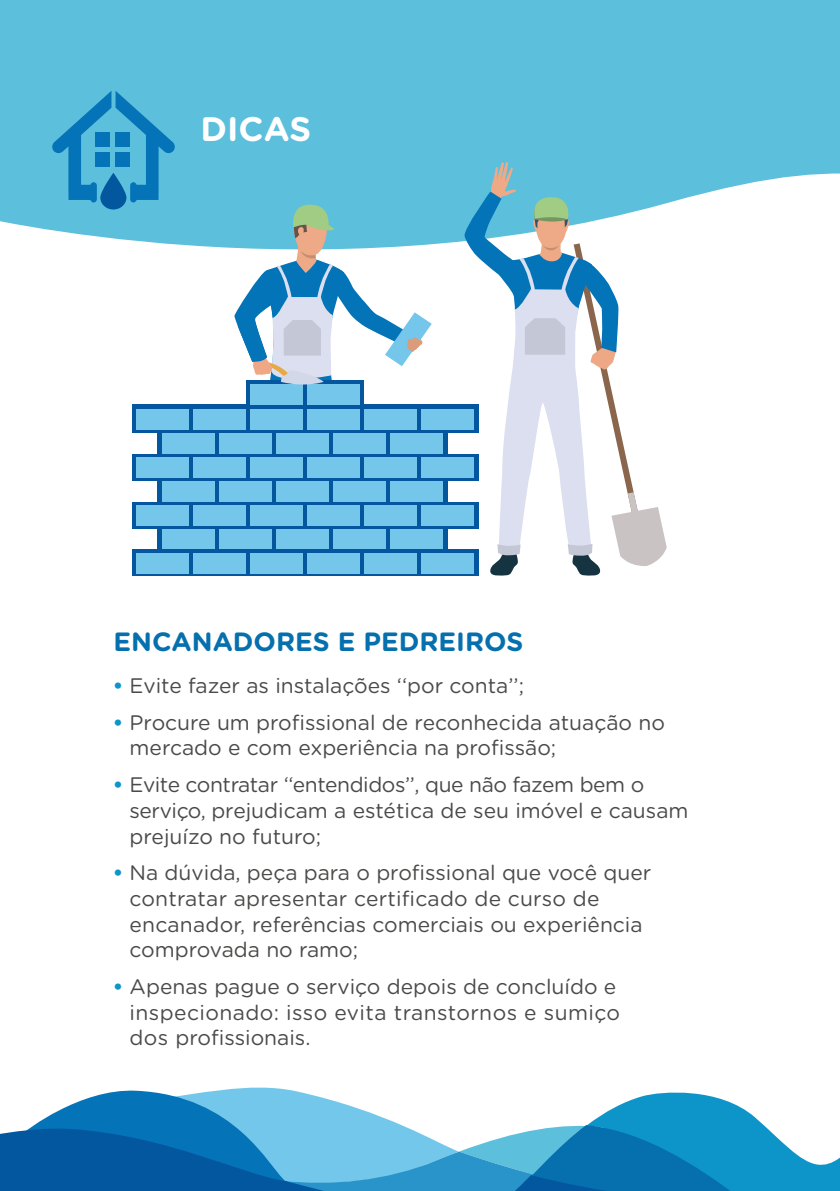
<style>
.page{position:relative;width:840px;height:1191px;background:#fff}
.page>*{position:absolute;margin:0;border:0;box-sizing:border-box;transform-origin:0 0}
.t1{font:700 34px "Gotham Rounded";color:#fff}
.t2{font:700 26.4px "Gotham Rounded";color:#0570ad}
.t3{font:21px/25.6px "Gotham Rounded";color:#4a4a49}
.t4{font:21px/25.6px "Gotham Rounded";letter-spacing:-.02em;color:#4a4a49}
.s1{font-weight:700;color:#0d94c9}
</style>
<div class="page">
<svg style="left:0;top:0;width:839px;height:248px;fill:#5cbfdb"></svg>
<svg style="left:40px;top:1091px;width:78px;height:30px;fill:#0573b8"></svg>
<svg style="left:118px;top:1087px;width:722px;height:104px"></svg>
<svg style="left:0;top:1121px;width:839px;height:70px"></svg>
<svg style="left:51px;top:91px;width:124px;height:118px"></svg>
<div style="left:132px;top:502px;width:346px;height:26px;background:linear-gradient(to bottom,#04579e,#04579e)"></div>
<div style="left:132px;top:454px;width:346px;height:27px;background:#04579e"></div>
<div style="left:132px;top:405px;width:346px;height:28px;background:#04579e"></div>
<div style="left:157px;top:407px;width:290px;height:146px;background:#04579e"></div>
<div style="left:162px;top:529px;width:53px;height:21px;background:#74c6eb"></div>
<div style="left:219px;top:529px;width:53px;height:21px;background:#74c6eb"></div>
<div style="left:390px;top:529px;width:53px;height:21px;background:#74c6eb"></div>
<div style="left:136px;top:505px;width:52px;height:20px;background:#74c6eb"></div>
<div style="left:193px;top:505px;width:52px;height:20px;background:#74c6eb"></div>
<div style="left:421px;top:505px;width:52px;height:20px;background:#74c6eb"></div>
<svg style="left:132px;top:550px;width:331px;height:26px;fill:#04579e"></svg>
<div style="left:136px;top:553px;width:52px;height:20px;background:#74c6eb"></div>
<div style="left:193px;top:553px;width:52px;height:20px;background:#74c6eb"></div>
<div style="left:421px;top:553px;width:52px;height:20px;background:#74c6eb"></div>
<div style="left:162px;top:481px;width:53px;height:21px;background:#74c6eb"></div>
<div style="left:219px;top:481px;width:53px;height:21px;background:#74c6eb"></div>
<div style="left:390px;top:481px;width:53px;height:21px;background:#74c6eb"></div>
<div style="left:136px;top:457px;width:52px;height:20px;background:#74c6eb"></div>
<div style="left:193px;top:457px;width:52px;height:20px;background:#74c6eb"></div>
<div style="left:421px;top:457px;width:52px;height:20px;background:#74c6eb"></div>
<div style="left:162px;top:433px;width:53px;height:20px;background:#74c6eb"></div>
<div style="left:219px;top:433px;width:53px;height:20px;background:#74c6eb"></div>
<div style="left:390px;top:433px;width:53px;height:20px;background:#74c6eb"></div>
<div style="left:136px;top:409px;width:52px;height:20px;background:#74c6eb"></div>
<div style="left:193px;top:409px;width:52px;height:20px;background:#74c6eb"></div>
<div style="left:421px;top:409px;width:52px;height:20px;background:#74c6eb"></div>
<svg style="left:234px;top:204px;width:197px;height:369px"></svg>
<svg style="left:463px;top:162px;width:203px;height:414px"></svg>
<h1 class="t1" style="left:200px;top:104px;width:112px">DICAS</h1>
<p class="t2" style="left:113px;top:622px;width:411px">ENCANADORES E PEDREIROS</p>
<p class="t3" style="left:113px;top:671px;width:412px"><span class="s1">•</span> Evite fazer as instalações ‘‘por conta’’;</p>
<p class="t3" style="left:129px;top:708px;width:536px;text-indent:-17px"><span class="s1">•</span> Procure um profissional de reconhecida atuação no mercado e com experiência na profissão;</p>
<p class="t4" style="left:129px;top:771px;width:560px;text-indent:-17px"><span class="s1">•</span> Evite contratar ‘‘entendidos’’, que não fazem bem o serviço, prejudicam a estética de seu imóvel e causam prejuízo no futuro;</p>
<p class="t3" style="left:129px;top:859px;width:523px;text-indent:-17px"><span class="s1">•</span> Na dúvida, peça para o profissional que você quer contratar apresentar certificado de curso de encanador, referências comerciais ou experiência comprovada no ramo;</p>
<p class="t3" style="left:129px;top:973px;width:492px;text-indent:-17px"><span class="s1">•</span> Apenas pague o serviço depois de concluído e inspecionado: isso evita transtornos e sumiço dos profissionais.</p>
</div>
